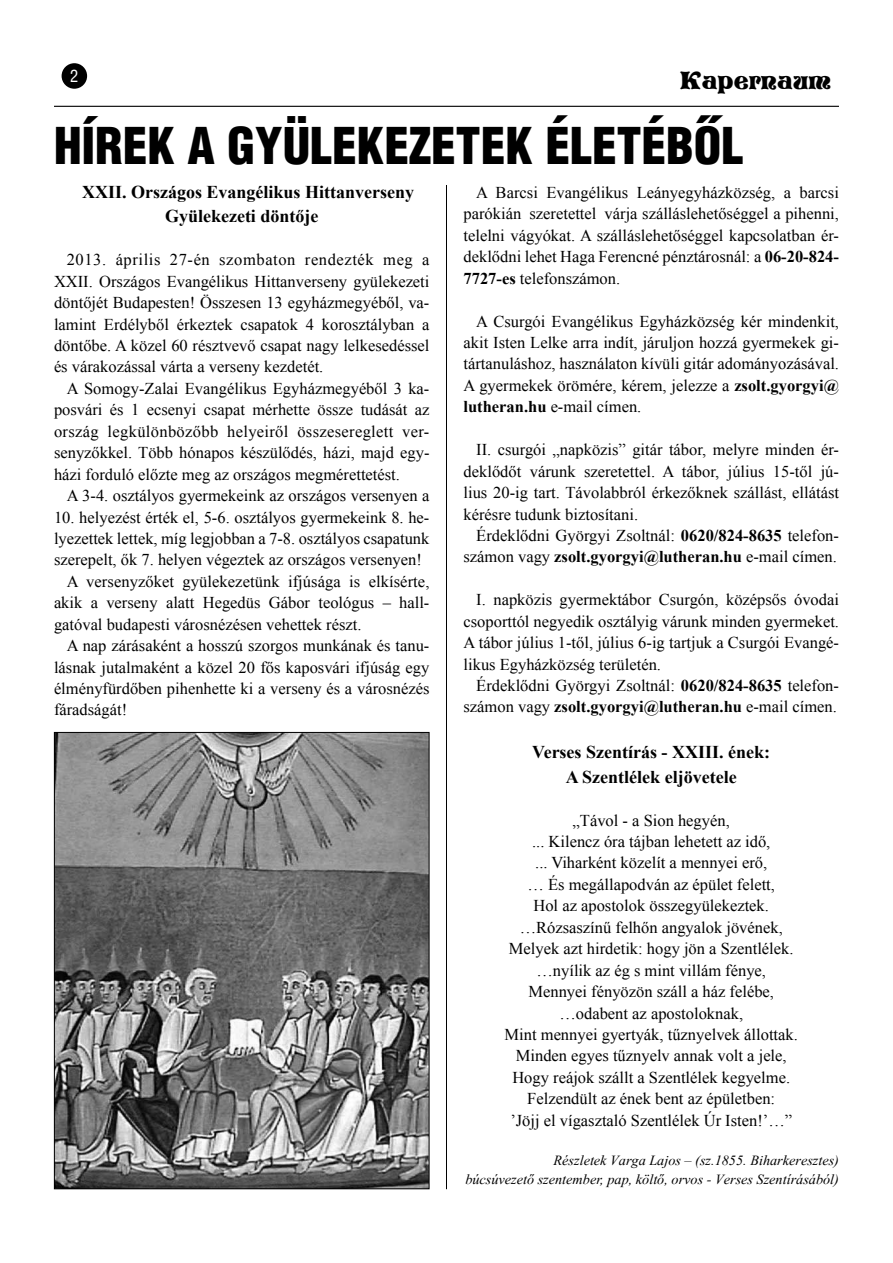
<style>
.page{position:relative;width:893px;height:1263px;background:#fff}
.page>*{position:absolute;margin:0;border:0;box-sizing:border-box;transform-origin:0 0}
.t1{font:900 49.5px "Switzerland Cond";color:#000}
.t2{font:24px "Vivian";color:#000}
.t3{font:700 18px/24.5px "Times New Roman";color:#000}
.t4{font:16.5px/21.5px "Times New Roman";color:#000;text-align:justify}
.t5{font:16.5px "Switzerland Condensed";color:#fff}
.t6{font:14.25px/18.3px "Times New Roman HU Italic";color:#000;text-align:right}
.s1{font-weight:700}
</style>
<div class="page">
<div style="left:62px;top:63px;width:25px;height:26px;background:#000;border-radius:50%"></div>
<hr style="left:54px;top:106px;width:785px;height:1px;background:#000">
<img style="left:56px;top:734px;width:371px;height:453px">
<hr style="left:446px;top:185px;width:1px;height:1004px;background:#000">
<p class="t5" style="left:70px;top:66px;width:10px">2</p>
<h2 class="t2" style="left:680px;top:64px;width:153px">Kapernaum</h2>
<h1 class="t1" style="left:54px;top:115px;width:691px">HÍREK A GYÜLEKEZETEK ÉLETÉBÕL</h1>
<p class="t3" style="left:165px;top:179px;width:251px;text-indent:-83px">XXII. Országos Evangélikus Hittanverseny<br>Gyülekezeti döntője</p>
<p class="t4" style="left:54px;top:249px;width:377px;text-indent:13px">2013. április 27-én szombaton rendezték meg a XXII. Országos Evangélikus Hittanverseny gyülekezeti döntőjét Budapesten! Összesen 13 egyházmegyéből, va&shy;lamint Erdélyből érkeztek csapatok 4 korosztályban a döntőbe. A közel 60 résztvevő csapat nagy lelkesedéssel és várakozással várta a verseny kezdetét.</p>
<p class="t4" style="left:54px;top:377px;width:377px;text-indent:13px">A Somogy-Zalai Evangélikus Egyházmegyéből 3 ka&shy;posvári és 1 ecsenyi csapat mérhette össze tudását az ország legkülönbözőbb helyeiről összesereglett ver&shy;senyzőkkel. Több hónapos készülődés, házi, majd egy&shy;házi forduló előzte meg az országos megmérettetést.</p>
<p class="t4" style="left:67px;top:485px;width:364px">A 3-4. osztályos gyermekeink az országos versenyen a</p>
<p class="t4" style="left:54px;top:506px;width:377px">10. helyezést érték el, 5-6. osztályos gyermekeink 8. he-</p>
<p class="t4" style="left:54px;top:527px;width:377px">lyezettek lettek, míg legjobban a 7-8. osztályos csapatunk</p>
<p class="t4" style="left:54px;top:549px;width:369px">szerepelt, ők 7. helyen végeztek az országos versenyen!</p>
<p class="t4" style="left:67px;top:570px;width:364px">A versenyzőket gyülekezetünk ifjúsága is elkísérte,</p>
<p class="t4" style="left:54px;top:592px;width:377px">akik a verseny alatt Hegedüs Gábor teológus – hall-</p>
<p class="t4" style="left:54px;top:613px;width:309px">gatóval budapesti városnézésen vehettek részt.</p>
<p class="t4" style="left:67px;top:635px;width:364px">A nap zárásaként a hosszú szorgos munkának és tanu-</p>
<p class="t4" style="left:54px;top:656px;width:377px">lásnak jutalmaként a közel 20 fős kaposvári ifjúság egy</p>
<p class="t4" style="left:54px;top:677px;width:377px">élményfürdőben pihenhette ki a verseny és a városnézés</p>
<p class="t4" style="left:54px;top:699px;width:75px">fáradságát!</p>
<p class="t4" style="left:463px;top:181px;width:377px;text-indent:13px">A Barcsi Evangélikus Leányegyházközség, a barcsi parókián szeretettel várja szálláslehetőséggel a pihenni, telelni vágyókat. A szálláslehetőséggel kapcsolatban ér&shy;deklődni lehet Haga Ferencné pénztárosnál: a <span class="s1">06-20-824- 7727-es</span> telefonszámon.</p>
<p class="t4" style="left:464px;top:310px;width:377px;text-indent:13px">A Csurgói Evangélikus Egyházközség kér mindenkit, akit Isten Lelke arra indít, járuljon hozzá gyermekek gi&shy;tártanuláshoz, használaton kívüli gitár adományozásával.<br>A gyermekek örömére, kérem, jelezze a <span class="s1">zsolt.gyorgyi@ lutheran.hu</span> e-mail címen.</p>
<p class="t4" style="left:464px;top:439px;width:377px;text-indent:13px">II. csurgói „napközis” gitár tábor, melyre minden ér&shy;deklődőt várunk szeretettel. A tábor, július 15-től jú&shy;lius 20-ig tart. Távolabbról érkezőknek szállást, ellátást kérésre tudunk biztosítani.</p>
<p class="t4" style="left:464px;top:524px;width:377px;text-align:right">Érdeklődni Györgyi Zsoltnál: <span class="s1">0620/824-8635</span> telefon&shy;számon vagy <span class="s1">zsolt.gyorgyi@lutheran.hu</span> e-mail címen.</p>
<p class="t4" style="left:464px;top:589px;width:377px;text-indent:13px">I. napközis gyermektábor Csurgón, középsős óvodai csoporttól negyedik osztályig várunk minden gyermeket.<br>A tábor július 1-től, július 6-ig tartjuk a Csurgói Evangé&shy;likus Egyházközség területén.</p>
<p class="t4" style="left:464px;top:674px;width:377px;text-align:right">Érdeklődni Györgyi Zsoltnál: <span class="s1">0620/824-8635</span> telefon&shy;számon vagy <span class="s1">zsolt.gyorgyi@lutheran.hu</span> e-mail címen.</p>
<p class="t3" style="left:532px;top:739px;width:239px;text-align:center">Verses Szentírás - XXIII. ének:<br>A Szentlélek eljövetele</p>
<p class="t4" style="left:505px;top:809px;width:295px;text-align:center">„Távol - a Sion hegyén,<br>... Kilencz óra tájban lehetett az idő,<br>... Viharként közelít a mennyei erő,<br>… És megállapodván az épület felett,<br>Hol az apostolok összegyülekeztek. …Rózsaszínű felhőn angyalok jövének, Melyek azt hirdetik: hogy jön a Szentlélek. …nyílik az ég s mint villám fénye,<br>Mennyei fényözön száll a ház felébe, …odabent az apostoloknak,<br>Mint mennyei gyertyák, tűznyelvek állottak.<br>Minden egyes tűznyelv annak volt a jele, Hogy reájok szállt a Szentlélek kegyelme.<br>Felzendült az ének bent az épületben:<br>’Jöjj el vígasztaló Szentlélek Úr Isten!’…”</p>
<p class="t6" style="left:465px;top:1151px;width:375px">Részletek Varga Lajos – (sz.1855. Biharkeresztes)<br>búcsúvezetõ szentember, pap, költõ, orvos - Verses Szentírásából)</p>
</div>
